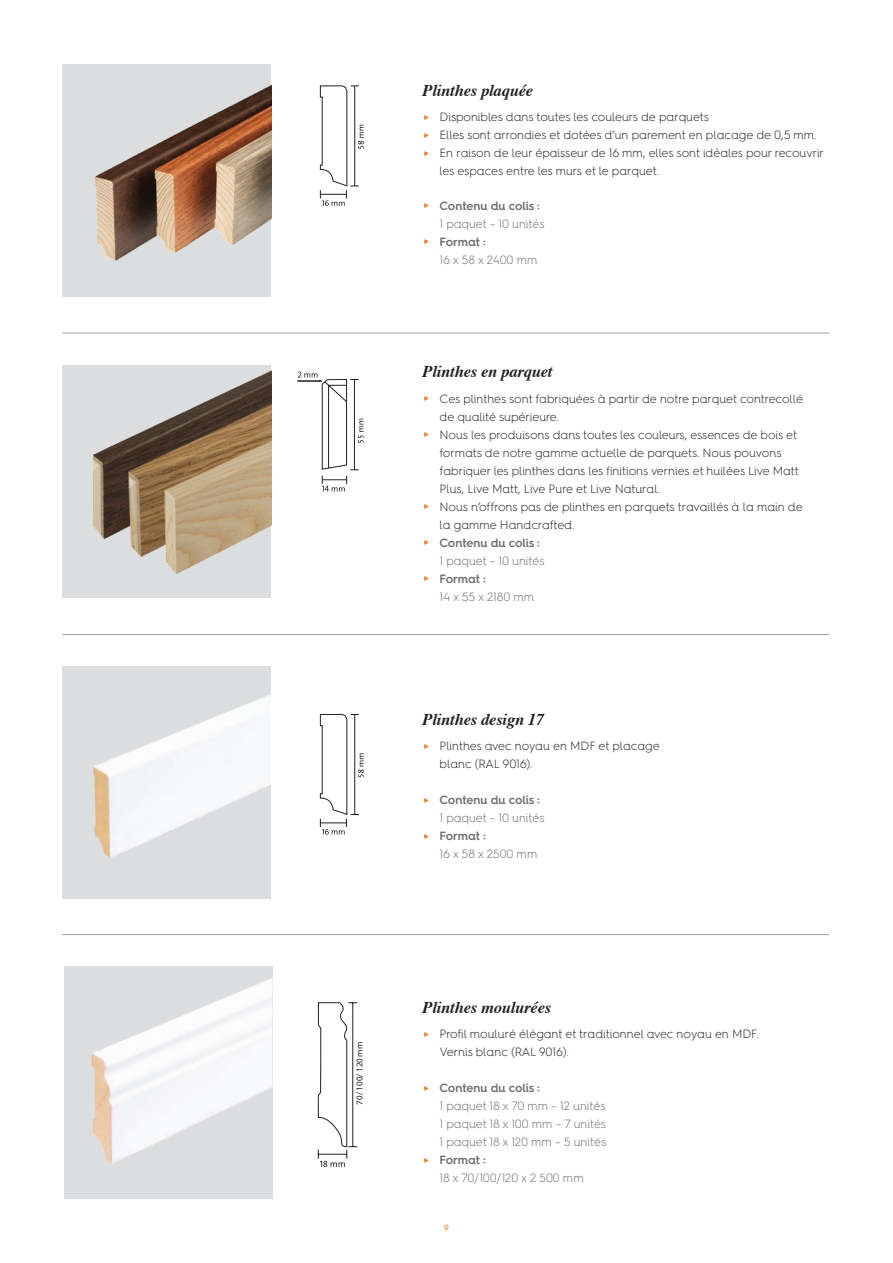
<style>
.page{position:relative;width:893px;height:1263px;background:#fff}
.page>*{position:absolute;margin:0;border:0;box-sizing:border-box;transform-origin:0 0}
.t1{font:italic 700 16.5px "Times";letter-spacing:-.01em;color:#231f20}
.t2{font:300 12px/18px "Hurme Geometric Sans 4";letter-spacing:-.01em;color:#231f20}
.t3{font:300 12px "Hurme Geometric Sans 4";letter-spacing:-.01em;color:#6c6d70}
.t4{font:600 12px "Hurme Geometric Sans 4";letter-spacing:-.01em;color:#6c6d70}
.t5{font:9px "Hurme Geometric Sans 4";color:#f47321}
.t6{font:8.85px "Myriad Pro";color:#231f20}
.s1{font-weight:400;font-size:13.5px;color:#f47321}
</style>
<div class="page">
<svg style="left:318px;top:1002px;width:39px;height:165px"></svg>
<svg style="left:320px;top:714px;width:44px;height:121px"></svg>
<svg style="left:320px;top:85px;width:44px;height:121px"></svg>
<img style="left:62px;top:64px;width:209px;height:233px">
<div style="left:62px;top:665px;width:209px;height:233px;background:#dcdddf"></div>
<img style="left:89px;top:665px;width:182px;height:194px">
<div style="left:64px;top:966px;width:209px;height:233px;background:#dcdddf"></div>
<img style="left:91px;top:978px;width:182px;height:186px">
<hr style="left:62px;top:634px;width:767px;height:1px;background:#9d9fa2">
<hr style="left:62px;top:333px;width:767px;height:1px;background:#9d9fa2">
<hr style="left:62px;top:934px;width:767px;height:1px;background:#9d9fa2">
<svg style="left:322px;top:476px;width:25px;height:15px"></svg>
<svg style="left:297px;top:372px;width:67px;height:98px"></svg>
<div style="left:62px;top:365px;width:209px;height:233px;background:#dcdddf"></div>
<img style="left:93px;top:439px;width:32px;height:100px">
<img style="left:125px;top:371px;width:146px;height:186px">
<img style="left:161px;top:401px;width:110px;height:173px">
<p class="t6" style="left:354px;top:1104px;width:64px;rotate:-90deg">70/ 100/ 120 mm</p>
<h1 class="t1" style="left:423px;top:75px;width:112px">Plinthes plaquée</h1>
<p class="t2" style="left:423px;top:108px;width:288px"><span class="s1">►</span> Disponibles dans toutes les couleurs de parquets</p>
<p class="t2" style="left:423px;top:126px;width:396px"><span class="s1">►</span> Elles sont arrondies et dotées d’un parement en placage de 0,5 mm.</p>
<p class="t2" style="left:423px;top:144px;width:403px"><span class="s1">►</span> En raison de leur épaisseur de 16 mm, elles sont idéales pour recouvrir</p>
<p class="t2" style="left:440px;top:162px;width:221px">les espaces entre les murs et le parquet.</p>
<p class="t4" style="left:423px;top:197px;width:119px"><span class="s1">►</span> Contenu du colis :</p>
<p class="t3" style="left:440px;top:215px;width:107px">1 paquet – 10 unités</p>
<p class="t4" style="left:423px;top:233px;width:65px"><span class="s1">►</span> Format :</p>
<p class="t3" style="left:440px;top:251px;width:99px">16 x 58 x 2400 mm</p>
<h1 class="t1" style="left:423px;top:356px;width:131px">Plinthes en parquet</h1>
<p class="t2" style="left:423px;top:389px;width:382px"><span class="s1">►</span> Ces plinthes sont fabriquées à partir de notre parquet contrecollé</p>
<p class="t2" style="left:440px;top:407px;width:121px">de qualité supérieure.</p>
<p class="t2" style="left:423px;top:425px;width:376px"><span class="s1">►</span> Nous les produisons dans toutes les couleurs, essences de bois et</p>
<p class="t2" style="left:440px;top:443px;width:343px">formats de notre gamme actuelle de parquets. Nous pouvons</p>
<p class="t2" style="left:440px;top:461px;width:361px">fabriquer les plinthes dans les finitions vernies et huilées Live Matt</p>
<p class="t2" style="left:440px;top:479px;width:222px">Plus, Live Matt, Live Pure et Live Natural.</p>
<p class="t2" style="left:423px;top:497px;width:382px"><span class="s1">►</span> Nous n’offrons pas de plinthes en parquets travaillés à la main de</p>
<p class="t2" style="left:440px;top:515px;width:136px">la gamme Handcrafted.</p>
<p class="t4" style="left:423px;top:534px;width:119px"><span class="s1">►</span> Contenu du colis :</p>
<p class="t3" style="left:440px;top:552px;width:107px">1 paquet – 10 unités</p>
<p class="t4" style="left:423px;top:570px;width:65px"><span class="s1">►</span> Format :</p>
<p class="t3" style="left:440px;top:588px;width:96px">14 x 55 x 2180 mm</p>
<h1 class="t1" style="left:423px;top:703px;width:123px">Plinthes design 17</h1>
<p class="t2" style="left:440px;top:736px;width:222px;text-indent:-17px"><span class="s1">►</span> Plinthes avec noyau en MDF et placage blanc (RAL 9016).</p>
<p class="t4" style="left:423px;top:791px;width:119px"><span class="s1">►</span> Contenu du colis :</p>
<p class="t3" style="left:440px;top:809px;width:107px">1 paquet – 10 unités</p>
<p class="t4" style="left:423px;top:827px;width:65px"><span class="s1">►</span> Format :</p>
<p class="t3" style="left:440px;top:845px;width:99px">16 x 58 x 2500 mm</p>
<h1 class="t1" style="left:423px;top:991px;width:130px">Plinthes moulurées</h1>
<p class="t2" style="left:440px;top:1024px;width:321px;text-indent:-17px"><span class="s1">►</span> Profil mouluré élégant et traditionnel avec noyau en MDF.<br>Vernis blanc (RAL 9016).</p>
<p class="t4" style="left:423px;top:1079px;width:119px"><span class="s1">►</span> Contenu du colis :</p>
<p class="t3" style="left:440px;top:1097px;width:168px">1 paquet 18 x 70 mm – 12 unités</p>
<p class="t3" style="left:440px;top:1115px;width:168px">1 paquet 18 x 100 mm – 7 unités</p>
<p class="t3" style="left:440px;top:1133px;width:168px">1 paquet 18 x 120 mm – 5 unités</p>
<p class="t4" style="left:423px;top:1151px;width:65px"><span class="s1">►</span> Format :</p>
<p class="t3" style="left:440px;top:1169px;width:146px">18 x 70/100/120 x 2 500 mm</p>
<p class="t5" style="left:444px;top:1221px;width:7px">9</p>
</div>
